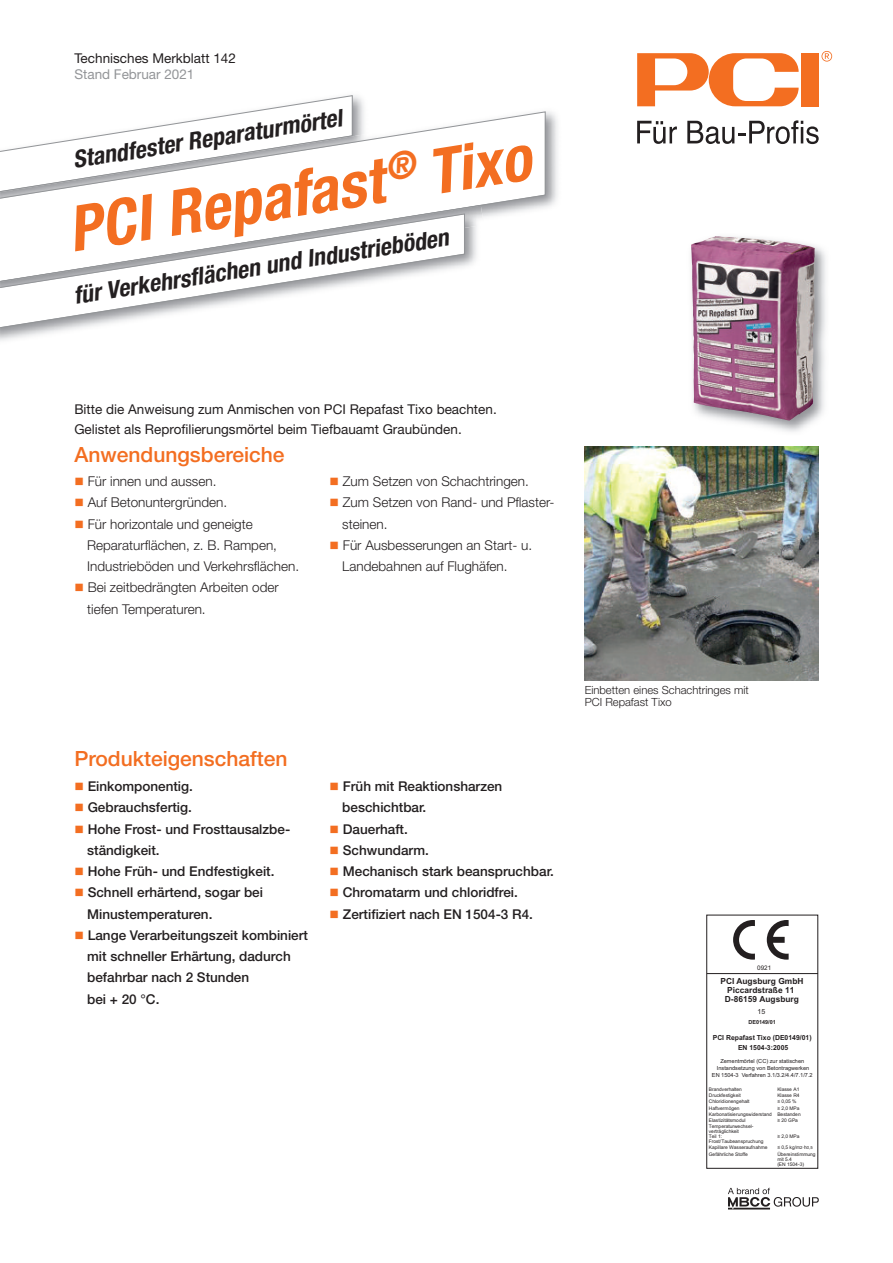
<style>
.page{position:relative;width:893px;height:1263px;background:#fff}
.page>*{position:absolute;margin:0;border:0;box-sizing:border-box;transform-origin:0 0}
.t1{font:italic 700 condensed 63px "Helvetica Neue LT Pro";color:#f36e21}
.t2{font:italic 700 condensed 24px "Helvetica Neue LT Pro";color:#231f20}
.t3{font:500 21px "Helvetica Neue LT Pro";color:#f36e21}
.t4{font:500 13.5px/21.3px "Helvetica Neue LT Pro";color:#231f20}
.t5{font:300 13.5px/21.3px "Helvetica Neue LT Pro";color:#231f20}
.t6{font:13.5px/20px "Helvetica Neue LT Pro";color:#231f20}
.t7{font:13.5px "Helvetica Neue LT Pro";color:#939598}
.t8{font:300 11.25px/12px "Helvetica Neue LT Pro";color:#231f20}
.t9{font:700 8.4px/9.1px "Arial";color:#231f20;text-align:center}
.t10{font:700 7.05px/9.8px "Arial";color:#231f20;text-align:center}
.t11{font:7.05px "Arial";color:#231f20}
.t12{font:6.3px "Arial";color:#231f20}
.t13{font:5.55px/6.8px "Arial";color:#231f20;text-align:center}
.t14{font:700 5.55px "Arial";color:#231f20}
.t15{font:4.95px/4.9px "Arial";color:#231f20}
.s1{color:#f36e21}
.s2{font-size:4.2px}
</style>
<div class="page">
<div style="left:801px;top:53px;width:18px;height:53px;background:#f36e21"></div>
<svg style="left:637px;top:53px;width:162px;height:53px"></svg>
<svg style="left:821px;top:51px;width:11px;height:11px"></svg>
<svg style="left:637px;top:121px;width:40px;height:23px"></svg>
<svg style="left:687px;top:120px;width:132px;height:24px"></svg>
<img style="left:252px;top:103px;width:306px;height:104px">
<svg style="left:1px;top:111px;width:545px;height:106px"></svg>
<img style="left:691px;top:246px;width:135px;height:186px">
<img style="left:691px;top:236px;width:124px;height:42px">
<img style="left:1px;top:205px;width:480px;height:64px">
<svg style="left:1px;top:213px;width:464px;height:117px"></svg>
<hr style="left:707px;top:973px;width:111px;height:1px;background:#231f20">
<div style="left:706px;top:915px;width:112px;height:254px;border:1px solid #231f20"></div>
<svg style="left:733px;top:920px;width:22px;height:40px"></svg>
<svg style="left:767px;top:920px;width:22px;height:40px"></svg>
<svg style="left:728px;top:1187px;width:91px;height:23px"></svg>
<img style="left:585px;top:446px;width:234px;height:234px">
<p class="t6" style="left:74px;top:49px;width:163px">Technisches Merkblatt 142</p>
<p class="t7" style="left:74px;top:69px;width:122px">Stand Februar 2021</p>
<h2 class="t2" style="left:72px;top:151px;width:274px;rotate:-9deg">Standfester Reparaturmörtel</h2>
<h1 class="t1" style="left:65px;top:207px;width:469px;rotate:-9deg">PCI Repafast<sup>®</sup> Tixo</h1>
<h2 class="t2" style="left:72px;top:287px;width:381px;rotate:-9deg">für Verkehrsfl ächen und Industrieböden</h2>
<p class="t6" style="left:74px;top:400px;width:424px">Bitte die Anweisung zum Anmischen von PCI Repafast Tixo beachten.<br>Gelistet als Reprofilierungsmörtel beim Tiefbauamt Graubünden.</p>
<h3 class="t3" style="left:74px;top:446px;width:212px">Anwendungsbereiche</h3>
<p class="t5" style="left:74px;top:472px;width:144px"><span class="s1">■</span> Für innen und aussen.</p>
<p class="t5" style="left:74px;top:493px;width:154px"><span class="s1">■</span> Auf Betonuntergründen.</p>
<p class="t5" style="left:87px;top:514px;width:214px;text-indent:-13px"><span class="s1">■</span> Für horizontale und geneigte<br>Reparaturflächen, z. B. Rampen,<br>Industrieböden und Verkehrsflächen.</p>
<p class="t5" style="left:87px;top:578px;width:193px;text-indent:-13px"><span class="s1">■</span> Bei zeitbedrängten Arbeiten oder tiefen Temperaturen.</p>
<p class="t5" style="left:330px;top:472px;width:201px"><span class="s1">■</span> Zum Setzen von Schachtringen.</p>
<p class="t5" style="left:342px;top:493px;width:214px;text-indent:-13px"><span class="s1">■</span> Zum Setzen von Rand- und Pflaster&shy;steinen.</p>
<p class="t5" style="left:342px;top:536px;width:191px;text-indent:-13px"><span class="s1">■</span> Für Ausbesserungen an Start- u.<br>Landebahnen auf Flughäfen.</p>
<h3 class="t3" style="left:74px;top:751px;width:215px">Produkteigenschaften</h3>
<p class="t4" style="left:74px;top:777px;width:120px"><span class="s1">■</span> Einkomponentig.</p>
<p class="t4" style="left:74px;top:798px;width:119px"><span class="s1">■</span> Gebrauchsfertig.</p>
<p class="t4" style="left:87px;top:819px;width:205px;text-indent:-13px"><span class="s1">■</span> Hohe Frost- und Frosttausalzbe&shy;ständigkeit.</p>
<p class="t4" style="left:74px;top:862px;width:202px"><span class="s1">■</span> Hohe Früh- und Endfestigkeit.</p>
<p class="t4" style="left:87px;top:883px;width:177px;text-indent:-13px"><span class="s1">■</span> Schnell erhärtend, sogar bei<br>Minustemperaturen.</p>
<p class="t4" style="left:87px;top:926px;width:222px;text-indent:-13px"><span class="s1">■</span> Lange Verarbeitungszeit kombiniert mit schneller Erhärtung, dadurch befahrbar nach 2 Stunden<br>bei + 20 °C.</p>
<p class="t4" style="left:342px;top:777px;width:162px;text-indent:-13px"><span class="s1">■</span> Früh mit Reaktionsharzen beschichtbar.</p>
<p class="t4" style="left:330px;top:819px;width:80px"><span class="s1">■</span> Dauerhaft.</p>
<p class="t4" style="left:330px;top:841px;width:101px"><span class="s1">■</span> Schwundarm.</p>
<p class="t4" style="left:330px;top:862px;width:226px"><span class="s1">■</span> Mechanisch stark beanspruchbar.</p>
<p class="t4" style="left:330px;top:883px;width:190px"><span class="s1">■</span> Chromatarm und chloridfrei.</p>
<p class="t4" style="left:330px;top:904px;width:205px"><span class="s1">■</span> Zertifiziert nach EN 1504-3 R4.</p>
<p class="t8" style="left:585px;top:685px;width:166px">Einbetten eines Schachtringes mit<br>PCI Repafast Tixo</p>
<p class="t12" style="left:757px;top:963px;width:15px">0921</p>
<p class="t9" style="left:720px;top:976px;width:85px">PCI Augsburg GmbH<br>Piccardstraße 11<br>D-86159 Augsburg</p>
<p class="t11" style="left:757px;top:1007px;width:9px">15</p>
<p class="t14" style="left:748px;top:1018px;width:29px">DE0149/01</p>
<p class="t10" style="left:713px;top:1033px;width:100px">PCI Repafast Tixo (DE0149/01)<br>EN 1504-3:2005</p>
<p class="t13" style="left:712px;top:1058px;width:102px">Zementmörtel (CC) zur statischen<br>Instandsetzung von Betontragwerken<br>EN 1504-3 Verfahren 3.1/3.2/4.4/7.1/7.2</p>
<p class="t15" style="left:709px;top:1086px;width:35px">Brandverhalten</p>
<p class="t15" style="left:777px;top:1086px;width:24px">Klasse A1</p>
<p class="t15" style="left:709px;top:1093px;width:34px">Druckfestigkeit</p>
<p class="t15" style="left:777px;top:1093px;width:24px">Klasse R4</p>
<p class="t15" style="left:709px;top:1099px;width:42px">Chloridionengehalt</p>
<p class="t15" style="left:777px;top:1099px;width:21px">≤ 0,05 %</p>
<p class="t15" style="left:709px;top:1105px;width:32px">Haftvermögen</p>
<p class="t15" style="left:709px;top:1105px;width:93px;line-height:6.3px;text-indent:69px">≥ 2,0 MPa<br>Karbonatisierungswiderstand Bestanden<br>Elastizitätsmodul</p>
<p class="t15" style="left:777px;top:1118px;width:22px">≥ 20 GPa</p>
<p class="t15" style="left:709px;top:1124px;width:46px">Temperaturwechsel&shy;verträglichkeit<br>Teil 1:</p>
<p class="t15" style="left:777px;top:1134px;width:24px">≥ 2,0 MPa</p>
<p class="t15" style="left:709px;top:1138px;width:60px;line-height:6.3px">Frost/Taubeanspruchung<br>Kapillare Wasseraufnahme</p>
<p class="t15" style="left:777px;top:1145px;width:37px">≤ 0,5 kg/m<span class="s2">2</span>·h<span class="s2">0,5</span></p>
<p class="t15" style="left:709px;top:1151px;width:41px">Gefährliche Stoffe</p>
<p class="t15" style="left:777px;top:1151px;width:40px">Übereinstimmung mit 5.4<br>(EN 1504-3)</p>
</div>
